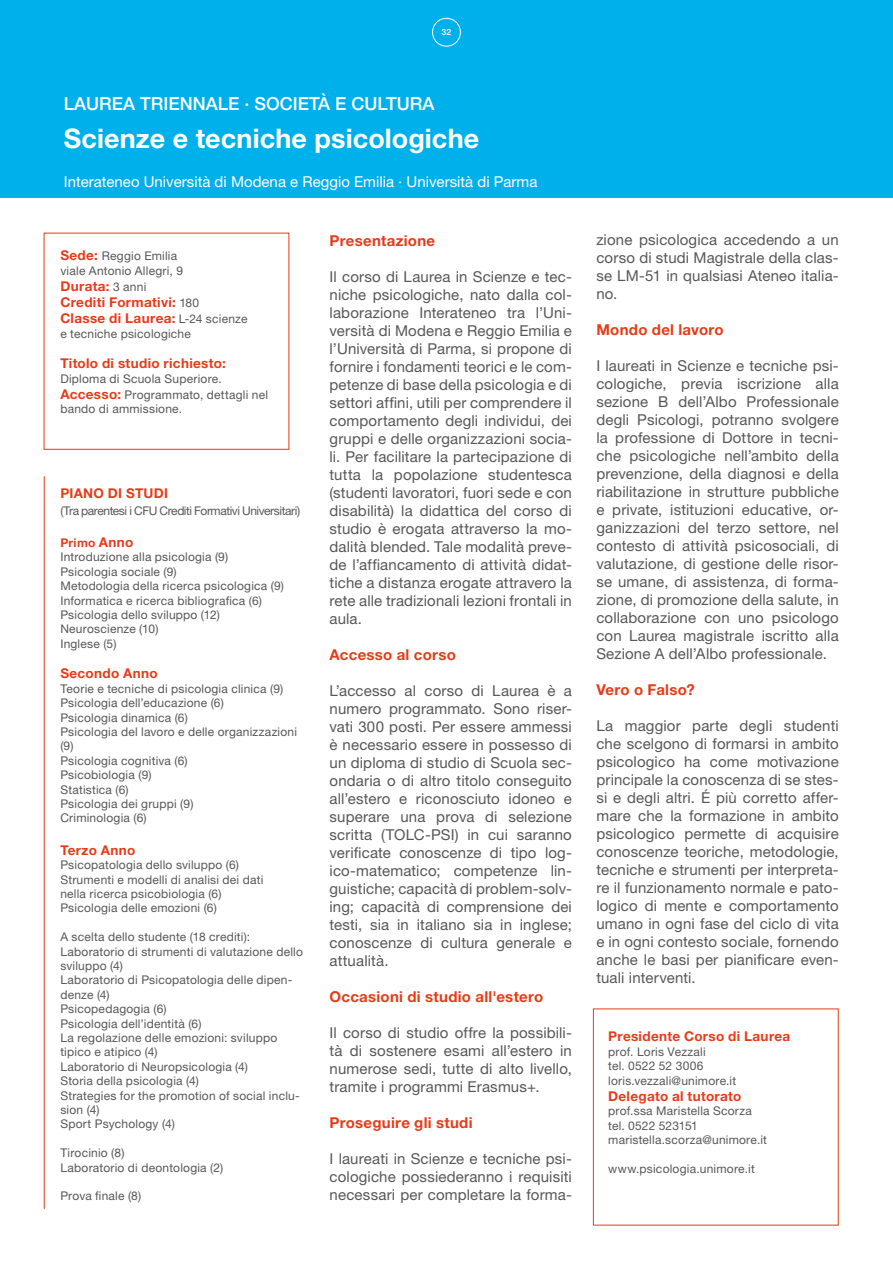
<style>
.page{position:relative;width:893px;height:1263px;background:#fff}
.page>*{position:absolute;margin:0;border:0;box-sizing:border-box;transform-origin:0 0}
.t1{font:700 27px "Helvetica Neue LT Std";letter-spacing:.005em;color:#fff}
.t2{font:500 18px "Helvetica Neue LT Std";color:#fff}
.testo_base{font:15px/18px "Helvetica Neue LT Std";letter-spacing:.01em;color:#575756;text-align:justify}
.testo_base-2{font:700 15px "Helvetica Neue LT Std";letter-spacing:.02em;color:#e73b18}
.t3{font:15px "Helvetica Neue LT Std";color:#fff}
.t4{font:700 13.5px "Helvetica Neue LT Std";letter-spacing:.025em;color:#e73b18}
.t5{font:12px/14.4px "Helvetica Neue LT Std";letter-spacing:.015em;color:#575756}
.t6{font:12px "Helvetica Neue LT Std";letter-spacing:-.04em;color:#575756}
.t7{font:700 12px "Helvetica Neue LT Std";letter-spacing:.025em;color:#e73b18}
.t8{font:500 8.55px "Helvetica Neue LT Std";color:#fff}
.s1{font-weight:700;font-size:13.5px;color:#e73b18}
.s2{font-weight:400;font-size:12px;color:#575756}
.s3{font-size:13.5px}
</style>
<div class="page">
<div style="left:0;top:0;width:893px;height:197px;background:#00b0eb"></div>
<hr style="left:44px;top:477px;width:1px;height:731px;background:#e73b18">
<div style="left:432px;top:18px;width:29px;height:28px;border:1px solid #fff;border-radius:50%"></div>
<p class="t8" style="left:442px;top:27px;width:11px">32</p>
<p class="t2" style="left:64px;top:92px;width:372px">LAUREA TRIENNALE · SOCIETÀ E CULTURA</p>
<p class="t1" style="left:64px;top:121px;width:417px">Scienze e tecniche psicologiche</p>
<p class="t3" style="left:64px;top:173px;width:475px">Interateneo Università di Modena e Reggio Emilia · Università di Parma</p>
<p class="t5" style="left:60px;top:249px;width:118px"><span class="s1">Sede:</span> Reggio Emilia</p>
<p class="t5" style="left:60px;top:263px;width:124px">viale Antonio Allegri, 9</p>
<p class="t4" style="left:60px;top:278px;width:88px">Durata: <span class="s2">3 anni</span></p>
<p class="t4" style="left:60px;top:294px;width:140px">Crediti Formativi: <span class="s2">180</span></p>
<p class="t4" style="left:60px;top:310px;width:189px">Classe di Laurea: <span class="s2">L-24 scienze</span></p>
<p class="t5" style="left:60px;top:326px;width:132px">e tecniche psicologiche</p>
<p class="t4" style="left:60px;top:355px;width:167px">Titolo di studio richiesto:</p>
<p class="t5" style="left:60px;top:371px;width:163px">Diploma di Scuola Superiore.</p>
<p class="t5" style="left:60px;top:387px;width:209px"><span class="s1">Accesso:</span> Programmato, dettagli nel bando di ammissione.</p>
<p class="t4" style="left:60px;top:485px;width:109px">PIANO DI STUDI</p>
<p class="t6" style="left:60px;top:503px;width:241px">(Tra parentesi i CFU Crediti Formativi Universitari)</p>
<p class="t7" style="left:60px;top:535px;width:75px">Primo <span class="s3">Anno</span></p>
<p class="t5" style="left:60px;top:550px;width:169px">Introduzione alla psicologia (9)</p>
<p class="t5" style="left:60px;top:564px;width:118px">Psicologia sociale (9)</p>
<p class="t5" style="left:60px;top:578px;width:225px">Metodologia della ricerca psicologica (9)</p>
<p class="t5" style="left:60px;top:593px;width:203px">Informatica e ricerca bibliografica (6)</p>
<p class="t5" style="left:60px;top:607px;width:161px">Psicologia dello sviluppo (12)</p>
<p class="t5" style="left:60px;top:622px;width:100px">Neuroscienze (10)</p>
<p class="t5" style="left:60px;top:636px;width:58px">Inglese (5)</p>
<p class="t4" style="left:60px;top:665px;width:99px">Secondo Anno</p>
<p class="t5" style="left:60px;top:681px;width:224px">Teorie e tecniche di psicologia clinica (9)</p>
<p class="t5" style="left:60px;top:695px;width:165px">Psicologia dell’educazione (6)</p>
<p class="t5" style="left:60px;top:710px;width:129px">Psicologia dinamica (6)</p>
<p class="t5" style="left:60px;top:724px;width:238px">Psicologia del lavoro e delle organizzazioni (9)</p>
<p class="t5" style="left:60px;top:753px;width:129px">Psicologia cognitiva (6)</p>
<p class="t5" style="left:60px;top:767px;width:93px">Psicobiologia (9)</p>
<p class="t5" style="left:60px;top:782px;width:70px">Statistica (6)</p>
<p class="t5" style="left:60px;top:796px;width:135px">Psicologia dei gruppi (9)</p>
<p class="t5" style="left:60px;top:811px;width:88px">Criminologia (6)</p>
<p class="t4" style="left:60px;top:842px;width:77px">Terzo Anno</p>
<p class="t5" style="left:60px;top:857px;width:180px">Psicopatologia dello sviluppo (6)</p>
<p class="t5" style="left:60px;top:872px;width:204px">Strumenti e modelli di analisi dei dati</p>
<p class="t5" style="left:60px;top:886px;width:163px">nella ricerca psicobiologia (6)</p>
<p class="t5" style="left:60px;top:901px;width:158px">Psicologia delle emozioni (6)</p>
<p class="t5" style="left:60px;top:929px;width:191px">A scelta dello studente (18 crediti):</p>
<p class="t5" style="left:60px;top:944px;width:244px">Laboratorio di strumenti di valutazione dello sviluppo (4)</p>
<p class="t5" style="left:60px;top:973px;width:233px">Laboratorio di Psicopatologia delle dipen&shy;denze (4)</p>
<p class="t5" style="left:60px;top:1001px;width:108px">Psicopedagogia (6)</p>
<p class="t5" style="left:60px;top:1016px;width:143px">Psicologia dell’identità (6)</p>
<p class="t5" style="left:60px;top:1030px;width:218px">La regolazione delle emozioni: sviluppo tipico e atipico (4)</p>
<p class="t5" style="left:60px;top:1059px;width:189px">Laboratorio di Neuropsicologia (4)</p>
<p class="t5" style="left:60px;top:1073px;width:140px">Storia della psicologia (4)</p>
<p class="t5" style="left:60px;top:1088px;width:241px">Strategies for the promotion of social inclu&shy;sion (4)</p>
<p class="t5" style="left:60px;top:1117px;width:116px">Sport Psychology (4)</p>
<p class="t5" style="left:60px;top:1145px;width:66px">Tirocinio (8)</p>
<p class="t5" style="left:60px;top:1160px;width:164px">Laboratorio di deontologia (2)</p>
<p class="t5" style="left:60px;top:1189px;width:82px">Prova finale (8)</p>
<p class="testo_base-2" style="left:330px;top:231px;width:107px">Presentazione</p>
<p class="testo_base" style="left:330px;top:267px;width:244px">Il corso di Laurea in Scienze e tec&shy;niche psicologiche, nato dalla col&shy;laborazione Interateneo tra l’Uni&shy;versità di Modena e Reggio Emilia e l’Università di Parma, si propone di fornire i fondamenti teorici e le com&shy;petenze di base della psicologia e di settori affini, utili per comprendere il comportamento degli individui, dei gruppi e delle organizzazioni socia&shy;li. Per facilitare la partecipazione di tutta la popolazione studentesca (studenti lavoratori, fuori sede e con disabilità) la didattica del corso di studio è erogata attraverso la mo&shy;dalità blended. Tale modalità preve&shy;de l’affiancamento di attività didat&shy;tiche a distanza erogate attravero la rete alle tradizionali lezioni frontali in aula.</p>
<p class="testo_base-2" style="left:330px;top:645px;width:128px">Accesso al corso</p>
<p class="testo_base" style="left:330px;top:681px;width:244px">L’accesso al corso di Laurea è a numero programmato. Sono riser&shy;vati 300 posti. Per essere ammessi è necessario essere in possesso di un diploma di studio di Scuola sec&shy;ondaria o di altro titolo conseguito all’estero e riconosciuto idoneo e superare una prova di selezione scritta (TOLC-PSI) in cui saranno verificate conoscenze di tipo log&shy;ico-matematico; competenze lin&shy;guistiche; capacità di problem-solv&shy;ing; capacità di comprensione dei testi, sia in italiano sia in inglese; conoscenze di cultura generale e attualità.</p>
<p class="testo_base-2" style="left:330px;top:987px;width:215px">Occasioni di studio all'estero</p>
<p class="testo_base" style="left:330px;top:1023px;width:244px">Il corso di studio offre la possibili&shy;tà di sostenere esami all’estero in numerose sedi, tutte di alto livello, tramite i programmi Erasmus+.</p>
<p class="testo_base-2" style="left:330px;top:1113px;width:145px">Proseguire gli studi</p>
<p class="testo_base" style="left:330px;top:1149px;width:244px">I laureati in Scienze e tecniche psi&shy;cologiche possiederanno i requisiti necessari per completare la forma-</p>
<p class="testo_base" style="left:596px;top:230px;width:244px">zione psicologica accedendo a un corso di studi Magistrale della clas&shy;se LM-51 in qualsiasi Ateneo italia&shy;no.</p>
<p class="testo_base-2" style="left:596px;top:320px;width:129px">Mondo del lavoro</p>
<p class="testo_base" style="left:596px;top:356px;width:244px">I laureati in Scienze e tecniche psi&shy;cologiche, previa iscrizione alla sezione B dell’Albo Professionale degli Psicologi, potranno svolgere la professione di Dottore in tecni&shy;che psicologiche nell’ambito della prevenzione, della diagnosi e della riabilitazione in strutture pubbliche e private, istituzioni educative, or&shy;ganizzazioni del terzo settore, nel contesto di attività psicosociali, di valutazione, di gestione delle risor&shy;se umane, di assistenza, di forma&shy;zione, di promozione della salute, in collaborazione con uno psicologo con Laurea magistrale iscritto alla Sezione A dell’Albo professionale.</p>
<p class="testo_base-2" style="left:596px;top:680px;width:100px">Vero o Falso?</p>
<p class="testo_base" style="left:596px;top:716px;width:244px">La maggior parte degli studenti che scelgono di formarsi in ambito psicologico ha come motivazione principale la conoscenza di se stes&shy;si e degli altri. É più corretto affer&shy;mare che la formazione in ambito psicologico permette di acquisire conoscenze teoriche, metodologie, tecniche e strumenti per interpreta&shy;re il funzionamento normale e pato&shy;logico di mente e comportamento umano in ogni fase del ciclo di vita e in ogni contesto sociale, fornendo anche le basi per pianificare even&shy;tuali interventi.</p>
<p class="t4" style="left:608px;top:1028px;width:184px">Presidente Corso di Laurea</p>
<p class="t5" style="left:608px;top:1044px;width:99px">prof. Loris Vezzali</p>
<p class="t5" style="left:608px;top:1058px;width:97px">tel. 0522 52 3006</p>
<p class="t5" style="left:608px;top:1073px;width:130px">loris.vezzali@unimore.it</p>
<p class="t4" style="left:608px;top:1088px;width:135px">Delegato al tutorato</p>
<p class="t5" style="left:608px;top:1103px;width:145px">prof.ssa Maristella Scorza</p>
<p class="t5" style="left:608px;top:1118px;width:91px">tel. 0522 523151</p>
<p class="t5" style="left:608px;top:1132px;width:160px">maristella.scorza@unimore.it</p>
<p class="t5" style="left:608px;top:1161px;width:148px">www.psicologia.unimore.it</p>
</div>
